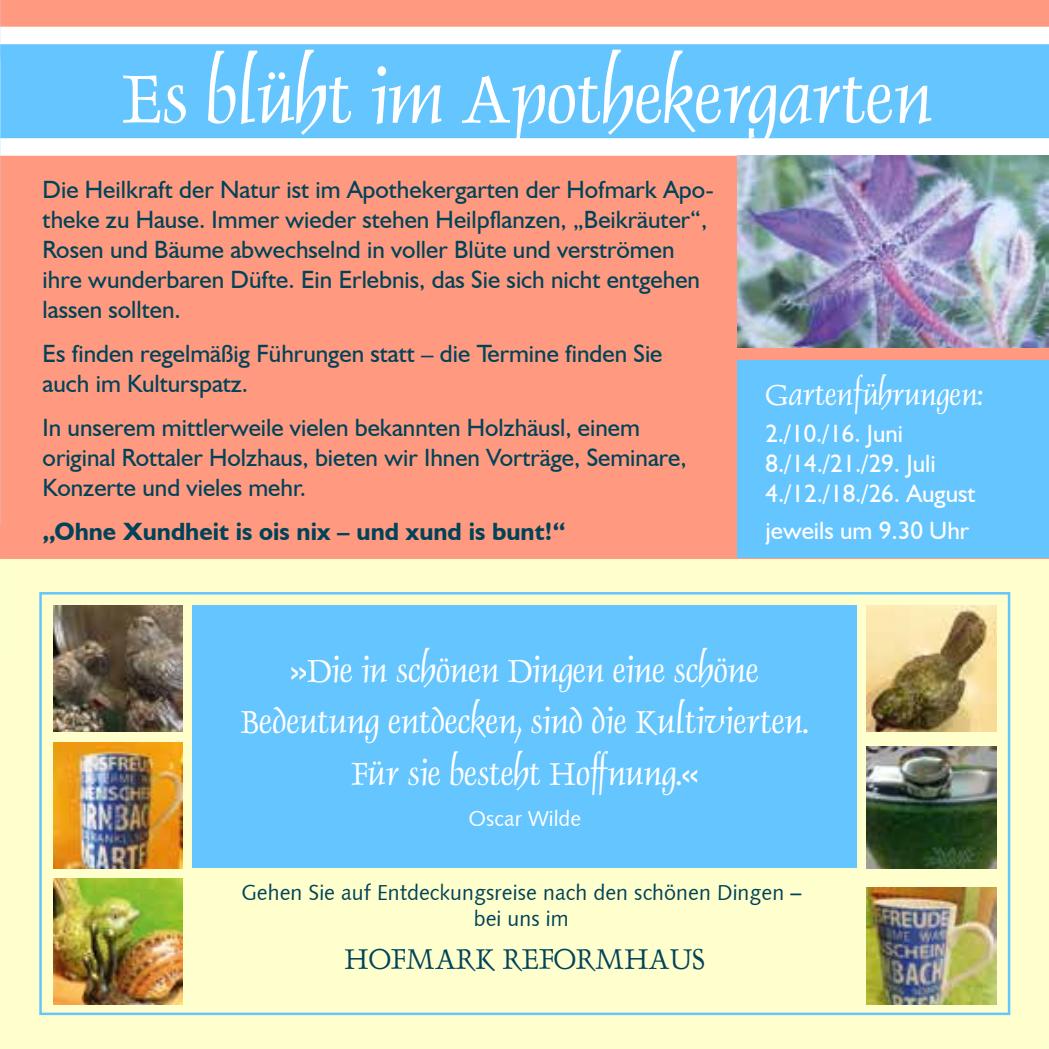
<style>
.page{position:relative;width:1049px;height:1049px;background:#fff}
.page>*{position:absolute;margin:0;border:0;box-sizing:border-box;transform-origin:0 0}
.t1{font:77.5px "Dauphin";color:#fff}
.t2{font:36.25px/51.8px "Dauphin";color:#fff;text-align:center}
.t3{font:32.5px "Dauphin";color:#004358}
.t4{font:32.5px "Dauphin";color:#fff}
.t5{font:25px/30px "Humanist 521 BT";color:#004358}
.t6{font:25px/30px "Humanist 521 BT";color:#fff}
.t7{font:700 25px "Humanist 521 BT";color:#004358}
.t8{font:21.75px/26px "Humanist 531 BT Roman A";color:#004358;text-align:center}
.t9{font:21.5px "Humanist 531 BT Roman A";color:#fff}
</style>
<div class="page">
<div style="left:1px;top:558px;width:1048px;height:491px;background:#ffffce"></div>
<div style="left:1px;top:0;width:1048px;height:558px;background:#ff9a80"></div>
<div style="left:0;top:35px;width:1049px;height:104px;background:#65c5ff"></div>
<div style="left:0;top:27px;width:1049px;height:17px;background:#fff"></div>
<div style="left:0;top:138px;width:1049px;height:18px;background:#fff"></div>
<div style="left:39px;top:592px;width:971px;height:423px;border:2px solid #65c5ff"></div>
<img style="left:867px;top:888px;width:129px;height:116px">
<img style="left:867px;top:606px;width:129px;height:125px">
<img style="left:53px;top:606px;width:130px;height:125px">
<img style="left:867px;top:747px;width:129px;height:121px">
<img style="left:53px;top:742px;width:130px;height:126px">
<img style="left:53px;top:878px;width:130px;height:126px">
<div style="left:192px;top:606px;width:665px;height:262px;background:#65c5ff"></div>
<img style="left:737px;top:156px;width:312px;height:191px">
<div style="left:737px;top:360px;width:312px;height:197px;background:#65c5ff"></div>
<h1 class="t1" style="left:122px;top:50px;width:811px">Es blüht im Apothekergarten</h1>
<p class="t5" style="left:43px;top:174px;width:673px">Die Heilkraft der Natur ist im Apothekergarten der Hofmark Apo&shy;theke zu Hause. Immer wieder stehen Heilpflanzen, „Beikräuter“, Rosen und Bäume abwechselnd in voller Blüte und verströmen ihre wunderbaren Düfte. Ein Erlebnis, das Sie sich nicht entgehen lassen sollten.</p>
<p class="t5" style="left:43px;top:338px;width:621px">Es finden regelmäßig Führungen statt – die Termine finden Sie auch im Kulturspatz.</p>
<p class="t5" style="left:43px;top:412px;width:646px">In unserem mittlerweile vielen bekannten Holzhäusl, einem original Rottaler Holzhaus, bieten wir Ihnen Vorträge, Seminare,<br>Konzerte und vieles mehr.</p>
<p class="t7" style="left:43px;top:516px;width:524px">„Ohne Xundheit is ois nix – und xund is bunt!“</p>
<h3 class="t4" style="left:765px;top:374px;width:219px">Gartenführungen:</h3>
<p class="t6" style="left:765px;top:418px;width:212px">2./10./16. Juni<br>8./14./21./29. Juli<br>4./12./18./26. August</p>
<p class="t6" style="left:765px;top:515px;width:205px">jeweils um 9.30 Uhr</p>
<h2 class="t2" style="left:241px;top:644px;width:569px">»Die in schönen Dingen eine schöne<br>Bedeutung entdecken, sind die Kultivierten.<br>Für sie besteht Hoffnung.«</h2>
<p class="t9" style="left:468px;top:805px;width:114px">Oscar Wilde</p>
<p class="t8" style="left:241px;top:879px;width:561px">Gehen Sie auf Entdeckungsreise nach den schönen Dingen – bei uns im</p>
<h3 class="t3" style="left:345px;top:938px;width:362px">HOFMARK REFORMHAUS</h3>
</div>
